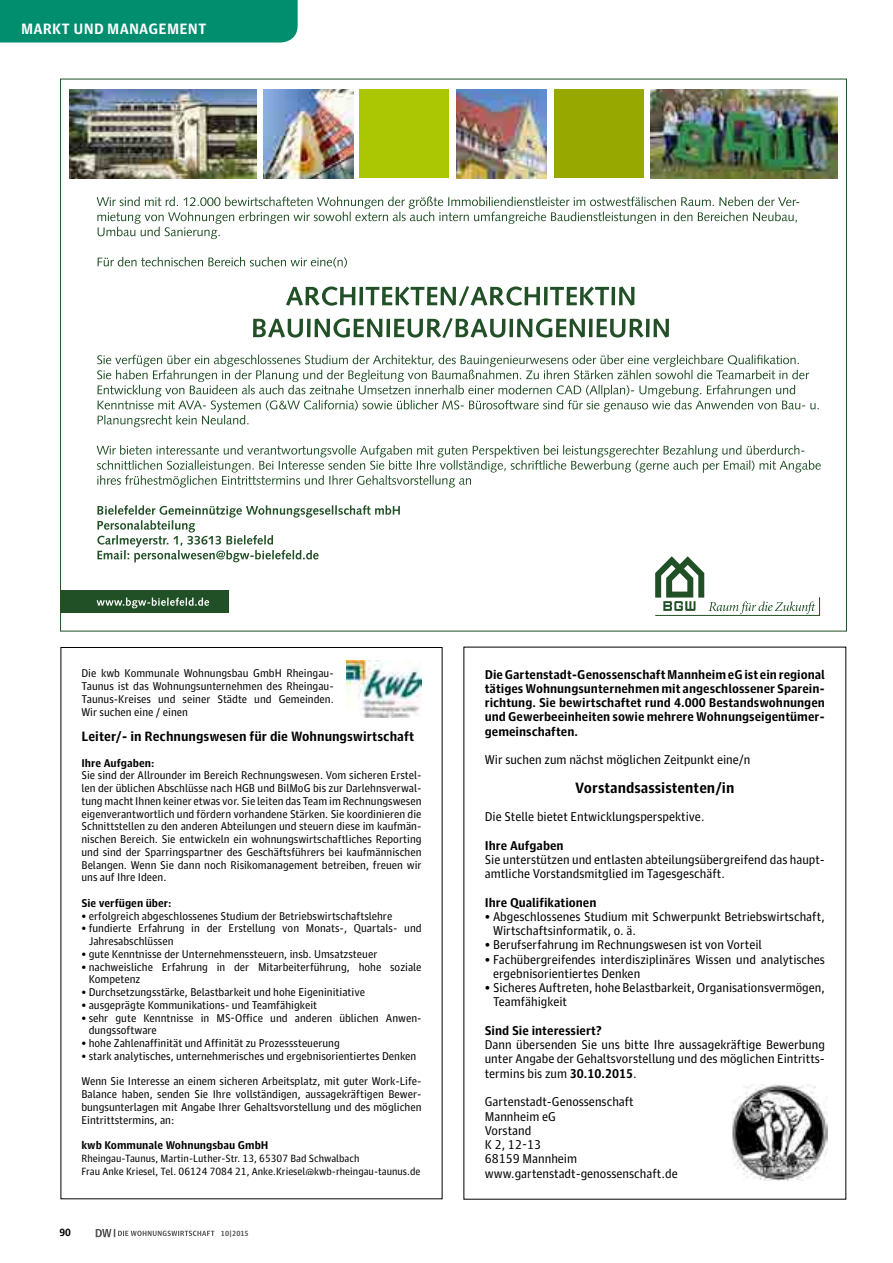
<style>
.page{position:relative;width:893px;height:1263px;background:#fff}
.page>*{position:absolute;margin:0;border:0;box-sizing:border-box;transform-origin:0 0}
.t1{font:700 15px "Guardian Agate Sans 1";color:#000}
.t2{font:700 15px "Guardian Agate Sans 1";letter-spacing:.01em;color:#fff}
.t3{font:700 13.5px "Guardian Agate Sans 1";color:#000}
.t4{font:12.75px/14.2px "Guardian Agate Sans 1";color:#000}
.t5{font:700 12.75px/14.2px "Guardian Agate Sans 1";color:#000;text-align:justify}
.t6{font:11.25px/12.8px "Guardian Agate Sans 1";color:#000;text-align:justify}
.t7{font:700 11.25px "Guardian Agate Sans 1";color:#000}
.t8{font:10.5px/12.8px "Guardian Agate Sans 1";color:#000}
.t9{font:700 10.5px "Guardian Agate Sans 1";color:#000}
.t10{font:700 7.5px "Guardian Agate Sans 1";color:#565655}
.s1{font-weight:700}
</style>
<div class="page">
<svg style="left:96px;top:1229px;width:118px;height:8px"></svg>
<div style="left:0;top:0;width:298px;height:43px;background:#008e6f"></div>
<img style="left:69px;top:89px;width:187px;height:89px">
<img style="left:651px;top:89px;width:187px;height:89px">
<img style="left:456px;top:89px;width:90px;height:89px">
<div style="left:554px;top:89px;width:90px;height:89px;background:#97a900"></div>
<img style="left:263px;top:89px;width:90px;height:89px">
<div style="left:359px;top:89px;width:90px;height:89px;background:#abc602"></div>
<div style="left:60px;top:590px;width:169px;height:23px;background:#214f26"></div>
<svg style="left:97px;top:196px;width:724px;height:420px"></svg>
<img style="left:347px;top:660px;width:74px;height:57px">
<img style="left:732px;top:1085px;width:95px;height:95px">
<h1 class="t2" style="left:21px;top:18px;width:187px">MARKT UND MANAGEMENT</h1>
<p class="t6" style="left:81px;top:666px;width:254px">Die kwb Kommunale Wohnungsbau GmbH Rheingau-Taunus ist das Wohnungsunternehmen des Rheingau-Taunus-Kreises und seiner Städte und Gemeinden.<br>Wir suchen eine / einen</p>
<p class="t3" style="left:81px;top:727px;width:334px">Leiter/- in Rechnungswesen für die Wohnungswirtschaft</p>
<p class="t7" style="left:81px;top:755px;width:74px">Ihre Aufgaben:</p>
<p class="t6" style="left:81px;top:768px;width:342px">Sie sind der Allrounder im Bereich Rechnungswesen. Vom sicheren Erstel&shy;len der üblichen Abschlüsse nach HGB und BilMoG bis zur Darlehnsverwal&shy;tung macht Ihnen keiner etwas vor. Sie leiten das Team im Rechnungswesen eigenverantwortlich und fördern vorhandene Stärken. Sie koordinieren die Schnittstellen zu den anderen Abteilungen und steuern diese im kaufmän&shy;nischen Bereich. Sie entwickeln ein wohnungswirtschaftliches Reporting und sind der Sparringspartner des Geschäftsführers bei kaufmännischen Belangen. Wenn Sie dann noch Risikomanagement betreiben, freuen wir uns auf Ihre Ideen.</p>
<p class="t7" style="left:81px;top:895px;width:92px">Sie verfügen über:</p>
<p class="t6" style="left:81px;top:908px;width:312px">• erfolgreich abgeschlossenes Studium der Betriebswirtschaftslehre</p>
<p class="t6" style="left:89px;top:921px;width:334px;text-indent:-7px">• fundierte Erfahrung in der Erstellung von Monats-, Quartals- und<br>Jahresabschlüssen</p>
<p class="t6" style="left:81px;top:947px;width:297px">• gute Kenntnisse der Unternehmenssteuern, insb. Umsatzsteuer</p>
<p class="t6" style="left:89px;top:959px;width:334px;text-indent:-7px">• nachweisliche Erfahrung in der Mitarbeiterführung, hohe soziale<br>Kompetenz</p>
<p class="t6" style="left:81px;top:985px;width:285px">• Durchsetzungsstärke, Belastbarkeit und hohe Eigeninitiative</p>
<p class="t6" style="left:81px;top:998px;width:237px">• ausgeprägte Kommunikations- und Teamfähigkeit</p>
<p class="t6" style="left:89px;top:1010px;width:334px;text-indent:-7px">• sehr gute Kenntnisse in MS-Office und anderen üblichen Anwen&shy;dungssoftware</p>
<p class="t6" style="left:81px;top:1036px;width:260px">• hohe Zahlenaffinität und Affinität zu Prozesssteuerung</p>
<p class="t6" style="left:81px;top:1049px;width:337px">• stark analytisches, unternehmerisches und ergebnisorientiertes Denken</p>
<p class="t6" style="left:81px;top:1074px;width:342px">Wenn Sie Interesse an einem sicheren Arbeitsplatz, mit guter Work-Life-Balance haben, senden Sie Ihre vollständigen, aussagekräftigen Bewer&shy;bungsunterlagen mit Angabe Ihrer Gehaltsvorstellung und des möglichen Eintrittstermins, an:</p>
<p class="t7" style="left:81px;top:1137px;width:189px">kwb Kommunale Wohnungsbau GmbH</p>
<p class="t8" style="left:81px;top:1151px;width:341px">Rheingau-Taunus, Martin-Luther-Str. 13, 65307 Bad Schwalbach<br>Frau Anke Kriesel, Tel. 06124 7084 21, Anke.Kriesel@kwb-rheingau-taunus.de</p>
<p class="t9" style="left:60px;top:1225px;width:13px">90</p>
<p class="t10" style="left:221px;top:1228px;width:29px">10 | 2015</p>
<p class="t5" style="left:485px;top:666px;width:342px">Die Gartenstadt-Genossenschaft Mannheim eG ist ein regional tätiges Wohnungsunternehmen mit angeschlossener Sparein&shy;richtung. Sie bewirtschaftet rund 4.000 Bestandswohnungen und Gewerbeeinheiten sowie mehrere Wohnungseigentümer&shy;gemeinschaften.</p>
<p class="t4" style="left:485px;top:752px;width:267px">Wir suchen zum nächst möglichen Zeitpunkt eine/n</p>
<h1 class="t1" style="left:575px;top:777px;width:161px">Vorstandsassistenten/in</h1>
<p class="t4" style="left:485px;top:809px;width:221px">Die Stelle bietet Entwicklungsperspektive.</p>
<p class="t5" style="left:485px;top:837px;width:80px">Ihre Aufgaben</p>
<p class="t4" style="left:485px;top:851px;width:342px">Sie unterstützen und entlasten abteilungsübergreifend das haupt&shy;amtliche Vorstandsmitglied im Tagesgeschäft.</p>
<p class="t5" style="left:485px;top:894px;width:113px">Ihre Qualifikationen</p>
<p class="t4" style="left:493px;top:908px;width:333px;text-indent:-8px">• Abgeschlossenes Studium mit Schwerpunkt Betriebswirtschaft,<br>Wirtschaftsinformatik, o. ä.</p>
<p class="t4" style="left:485px;top:937px;width:279px">• Berufserfahrung im Rechnungswesen ist von Vorteil</p>
<p class="t4" style="left:493px;top:951px;width:333px;text-indent:-8px">• Fachübergreifendes interdisziplinäres Wissen und analytisches ergebnisorientiertes Denken</p>
<p class="t4" style="left:493px;top:980px;width:333px;text-indent:-8px">• Sicheres Auftreten, hohe Belastbarkeit, Organisationsvermögen,<br>Teamfähigkeit</p>
<p class="t5" style="left:485px;top:1023px;width:119px">Sind Sie interessiert?</p>
<p class="t4" style="left:485px;top:1037px;width:342px;text-align:justify">Dann übersenden Sie uns bitte Ihre aussagekräftige Bewerbung unter Angabe der Gehaltsvorstellung und des möglichen Eintritts&shy;termins bis zum <span class="s1">30.10.2015</span>.</p>
<p class="t4" style="left:485px;top:1094px;width:194px">Gartenstadt-Genossenschaft<br>Mannheim eG<br>Vorstand<br>K 2, 12-13<br>68159 Mannheim www.gartenstadt-genossenschaft.de</p>
</div>
